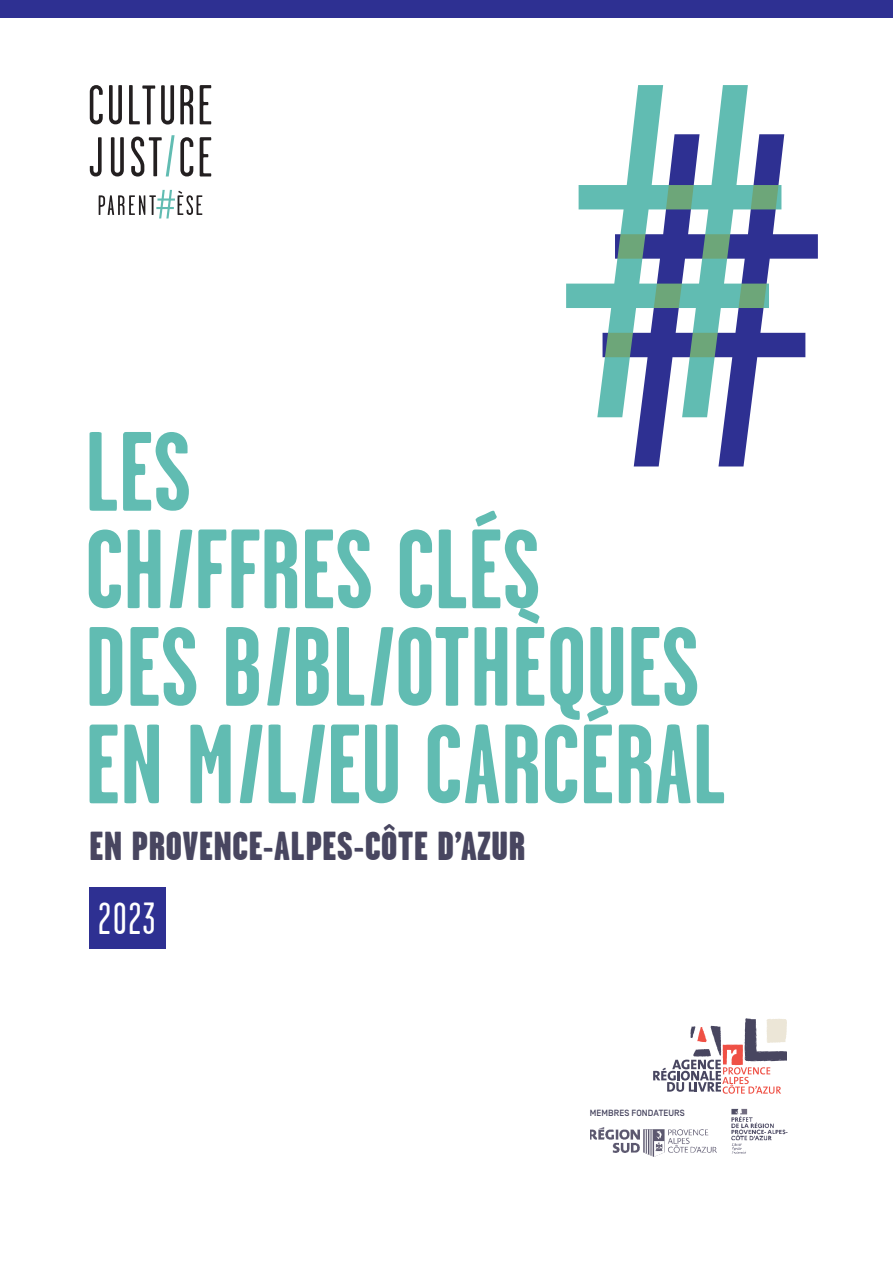
<style>
.page{position:relative;width:893px;height:1263px;background:#fff}
.page>*{position:absolute;margin:0;border:0;box-sizing:border-box;transform-origin:0 0}
.t1{font:700 112.5px/97.5px "Garage Gothic";color:#61bcb2}
.t2{font:45px "Garage Gothic";color:#fff}
.t3{font:900 40.5px "Garage Gothic";letter-spacing:.01em;color:#484660}
.t4{font:500 9px "Simplon BP";letter-spacing:.01em;color:#484660}
</style>
<div class="page">
<div style="left:0;top:0;width:893px;height:18px;background:#2e3092"></div>
<svg style="left:90px;top:85px;width:13px;height:39px"></svg>
<svg style="left:109px;top:85px;width:13px;height:39px"></svg>
<svg style="left:200px;top:85px;width:11px;height:39px"></svg>
<svg style="left:90px;top:137px;width:12px;height:39px"></svg>
<svg style="left:111px;top:137px;width:13px;height:39px"></svg>
<svg style="left:161px;top:85px;width:13px;height:40px"></svg>
<svg style="left:200px;top:137px;width:11px;height:40px"></svg>
<svg style="left:129px;top:85px;width:26px;height:39px"></svg>
<svg style="left:99px;top:190px;width:103px;height:28px"></svg>
<svg style="left:180px;top:85px;width:13px;height:39px"></svg>
<svg style="left:131px;top:135px;width:62px;height:42px"></svg>
<svg style="left:566px;top:85px;width:182px;height:332px"></svg>
<svg style="left:602px;top:134px;width:216px;height:332px"></svg>
<div style="left:89px;top:887px;width:77px;height:62px;background:#2e3092"></div>
<svg style="left:654px;top:1018px;width:133px;height:76px"></svg>
<img style="left:590px;top:1127px;width:126px;height:29px">
<img style="left:731px;top:1108px;width:57px;height:46px">
<p class="t1" style="left:85px;top:424px;width:642px">LES<br>CHIFFRES CLÉS<br>DES BIBLIOTHÈQUES<br>EN MILIEU CARCÉRAL</p>
<p class="t3" style="left:89px;top:824px;width:438px">EN PROVENCE-ALPES-CÔTE D’AZUR</p>
<p class="t2" style="left:99px;top:895px;width:58px">2023</p>
<p class="t4" style="left:590px;top:1107px;width:97px">MEMBRES FONDATEURS</p>
</div>
